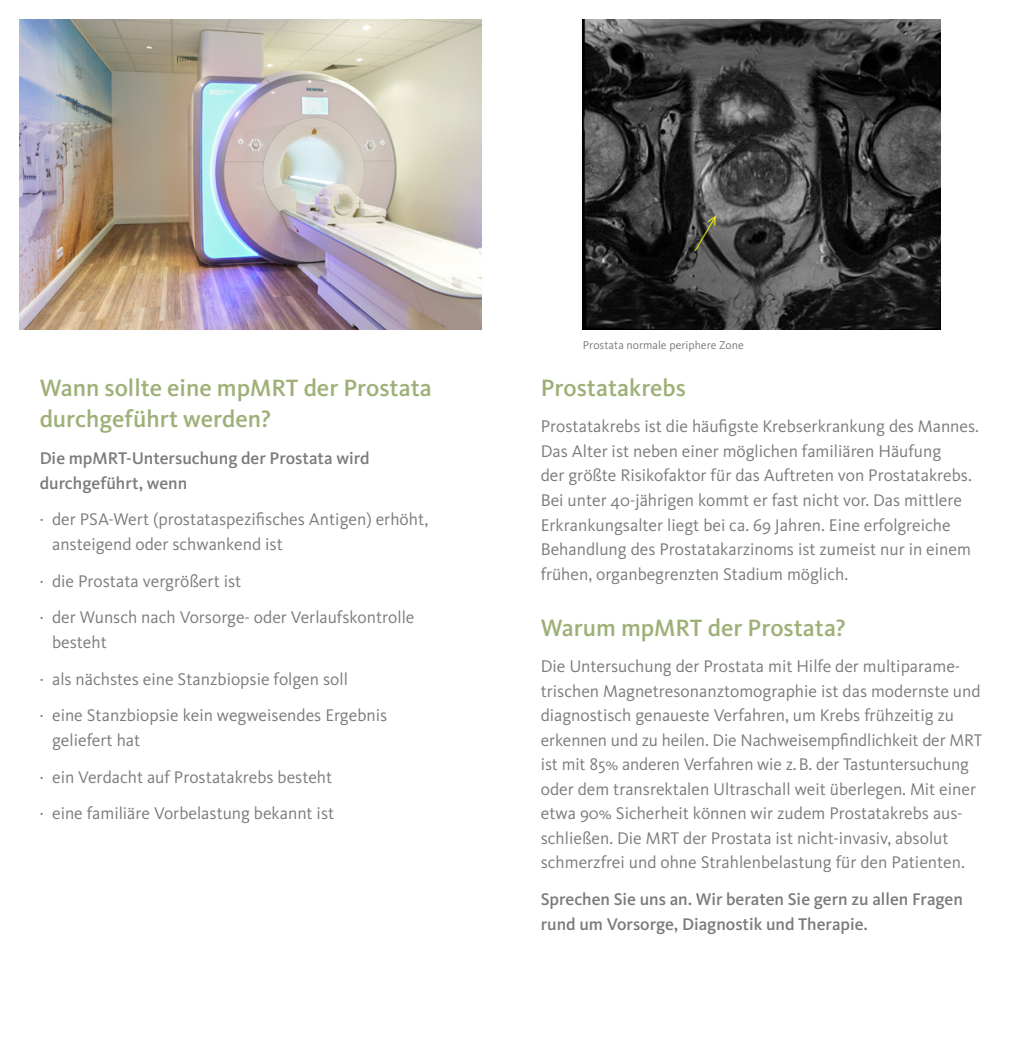
<style>
.page{position:relative;width:1022px;height:1042px;background:#fff}
.page>*{position:absolute;margin:0;border:0;box-sizing:border-box;transform-origin:0 0}
.Headline_innen_14_18{font:500 24.5px/31.5px "Kievit OT";color:#9eb077}
.Copy_10_14{font:17.5px/24.5px "Kievit OT";color:#7b7b7a}
.Copy_10_14-2{font:500 17.5px/24.5px "Kievit OT";color:#7b7b7a}
.BU_6_75_8_5{font:11.9px "Kievit OT";color:#7b7b7a}
</style>
<div class="page">
<img style="left:583px;top:20px;width:357px;height:310px">
<img style="left:20px;top:20px;width:461px;height:310px">
<p class="Headline_innen_14_18" style="left:40px;top:371px;width:394px">Wann sollte eine mpMRT der Prostata durchgeführt werden?</p>
<p class="Copy_10_14-2" style="left:40px;top:446px;width:331px">Die mpMRT-Untersuchung der Prostata wird durchgeführt, wenn</p>
<p class="Copy_10_14" style="left:52px;top:507px;width:378px;text-indent:-12px">⋅ der PSA-Wert (prostataspezifisches Antigen) erhöht, ansteigend oder schwankend ist</p>
<p class="Copy_10_14" style="left:40px;top:568px;width:203px">⋅ die Prostata vergrößert ist</p>
<p class="Copy_10_14" style="left:52px;top:605px;width:364px;text-indent:-12px">⋅ der Wunsch nach Vorsorge- oder Verlaufskontrolle besteht</p>
<p class="Copy_10_14" style="left:40px;top:666px;width:310px">⋅ als nächstes eine Stanzbiopsie folgen soll</p>
<p class="Copy_10_14" style="left:52px;top:703px;width:337px;text-indent:-12px">⋅ eine Stanzbiopsie kein wegweisendes Ergebnis geliefert hat</p>
<p class="Copy_10_14" style="left:40px;top:764px;width:294px">⋅ ein Verdacht auf Prostatakrebs besteht</p>
<p class="Copy_10_14" style="left:40px;top:801px;width:296px">⋅ eine familiäre Vorbelastung bekannt ist</p>
<p class="BU_6_75_8_5" style="left:583px;top:338px;width:162px">Prostata normale periphere Zone</p>
<p class="Headline_innen_14_18" style="left:541px;top:371px;width:147px">Prostatakrebs</p>
<p class="Copy_10_14" style="left:541px;top:414px;width:440px">Prostatakrebs ist die häufigste Krebserkrankung des Mannes.<br>Das Alter ist neben einer möglichen familiären Häufung<br>der größte Risikofaktor für das Auftreten von Prostatakrebs.<br>Bei unter 40-jährigen kommt er fast nicht vor. Das mittlere Erkrankungsalter liegt bei ca. 69 Jahren. Eine erfolgreiche Behandlung des Prostatakarzinoms ist zumeist nur in einem frühen, organbegrenzten Stadium möglich.</p>
<p class="Headline_innen_14_18" style="left:541px;top:611px;width:307px">Warum mpMRT der Prostata?</p>
<p class="Copy_10_14" style="left:541px;top:654px;width:443px">Die Untersuchung der Prostata mit Hilfe der multiparame&shy;trischen Magnetresonanztomographie ist das modernste und diagnostisch genaueste Verfahren, um Krebs frühzeitig zu erkennen und zu heilen. Die Nachweisempfindlichkeit der MRT ist mit 85% anderen Verfahren wie z.B. der Tastuntersuchung oder dem transrektalen Ultraschall weit überlegen. Mit einer etwa 90% Sicherheit können wir zudem Prostatakrebs aus&shy;schließen. Die MRT der Prostata ist nicht-invasiv, absolut schmerzfrei und ohne Strahlenbelastung für den Patienten.</p>
<p class="Copy_10_14-2" style="left:541px;top:887px;width:424px">Sprechen Sie uns an. Wir beraten Sie gern zu allen Fragen rund um Vorsorge, Diagnostik und Therapie.</p>
</div>
